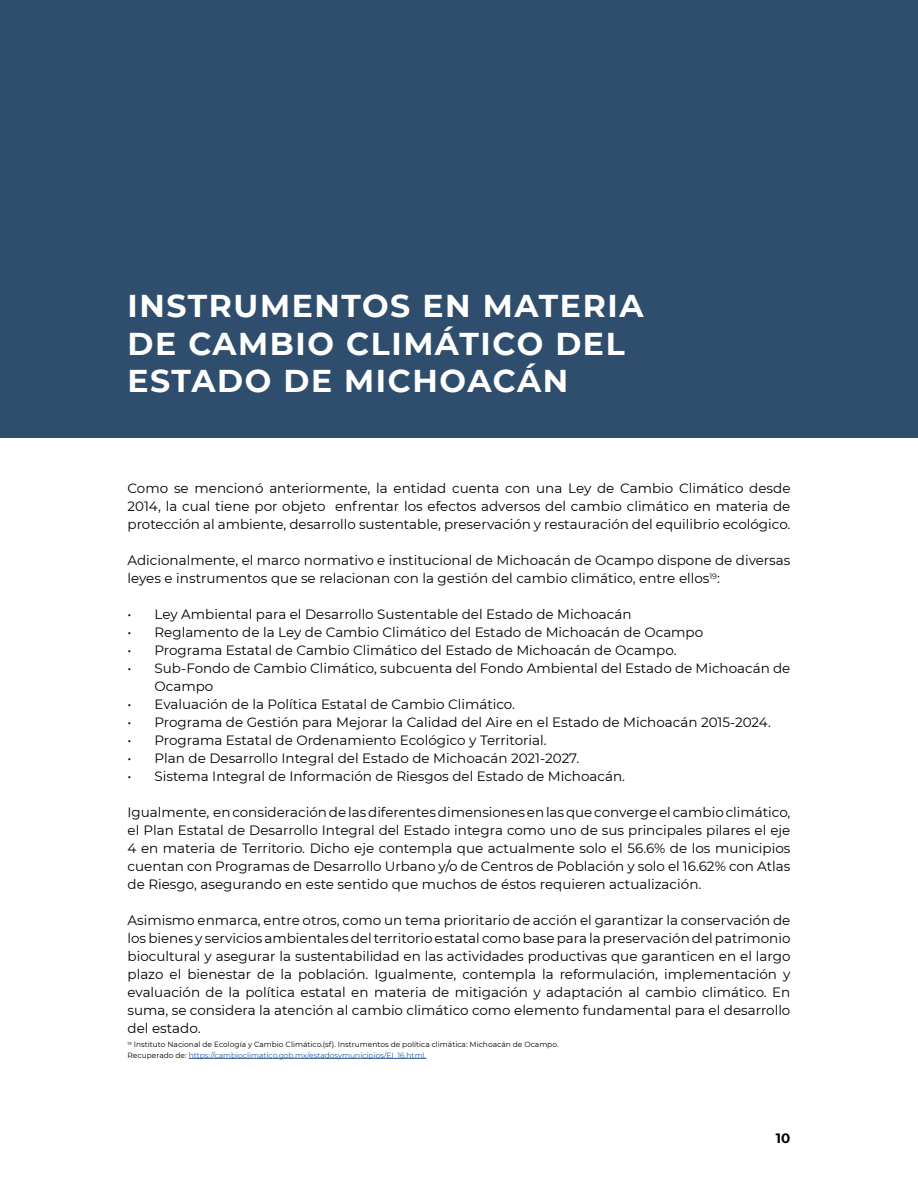
<style>
.page{position:relative;width:918px;height:1188px;background:#fff}
.page>*{position:absolute;margin:0;border:0;box-sizing:border-box;transform-origin:0 0}
.t1{font:700 31.5px/37.8px "Montserrat";letter-spacing:.05em;color:#fff}
.t2{font:13.5px/18px "Montserrat";color:#000;text-align:justify}
.t3{font:700 13.5px "Montserrat";color:#000}
.t4{font:7.5px/10.5px "Montserrat";color:#000}
.s1{color:#275b9b}
</style>
<div class="page">
<div style="left:0;top:0;width:918px;height:438px;background:#2f4e6d"></div>
<hr style="left:189px;top:1058px;width:237px;height:1px;background:#275b9b">
<h1 class="t1" style="left:128px;top:285px;width:517px">INSTRUMENTOS EN MATERIA<br>DE CAMBIO CLIMÁTICO DEL<br>ESTADO DE MICHOACÁN</h1>
<p class="t2" style="left:128px;top:479px;width:664px">Como se mencionó anteriormente, la entidad cuenta con una Ley de Cambio Climático desde 2014, la cual tiene por objeto enfrentar los efectos adversos del cambio climático en materia de protección al ambiente, desarrollo sustentable, preservación y restauración del equilibrio ecológico.</p>
<p class="t2" style="left:128px;top:551px;width:664px">Adicionalmente, el marco normativo e institucional de Michoacán de Ocampo dispone de diversas leyes e instrumentos que se relacionan con la gestión del cambio climático, entre ellos<sup>19</sup>:</p>
<p class="t2" style="left:128px;top:605px;width:505px">• Ley Ambiental para el Desarrollo Sustentable del Estado de Michoacán</p>
<p class="t2" style="left:128px;top:623px;width:577px">• Reglamento de la Ley de Cambio Climático del Estado de Michoacán de Ocampo</p>
<p class="t2" style="left:128px;top:641px;width:551px">• Programa Estatal de Cambio Climático del Estado de Michoacán de Ocampo.</p>
<p class="t2" style="left:155px;top:659px;width:637px;text-indent:-27px">• Sub-Fondo de Cambio Climático, subcuenta del Fondo Ambiental del Estado de Michoacán de<br>Ocampo</p>
<p class="t2" style="left:128px;top:695px;width:389px">• Evaluación de la Política Estatal de Cambio Climático.</p>
<p class="t2" style="left:128px;top:713px;width:645px">• Programa de Gestión para Mejorar la Calidad del Aire en el Estado de Michoacán 2015-2024.</p>
<p class="t2" style="left:128px;top:731px;width:420px">• Programa Estatal de Ordenamiento Ecológico y Territorial.</p>
<p class="t2" style="left:128px;top:749px;width:453px">• Plan de Desarrollo Integral del Estado de Michoacán 2021-2027.</p>
<p class="t2" style="left:128px;top:767px;width:499px">• Sistema Integral de Información de Riesgos del Estado de Michoacán.</p>
<p class="t2" style="left:128px;top:803px;width:664px">Igualmente, en consideración de las diferentes dimensiones en las que converge el cambio climático, el Plan Estatal de Desarrollo Integral del Estado integra como uno de sus principales pilares el eje 4 en materia de Territorio. Dicho eje contempla que actualmente solo el 56.6% de los municipios cuentan con Programas de Desarrollo Urbano y/o de Centros de Población y solo el 16.62% con Atlas de Riesgo, asegurando en este sentido que muchos de éstos requieren actualización.</p>
<p class="t2" style="left:128px;top:911px;width:664px">Asimismo enmarca, entre otros, como un tema prioritario de acción el garantizar la conservación de los bienes y servicios ambientales del territorio estatal como base para la preservación del patrimonio biocultural y asegurar la sustentabilidad en las actividades productivas que garanticen en el largo plazo el bienestar de la población. Igualmente, contempla la reformulación, implementación y evaluación de la política estatal en materia de mitigación y adaptación al cambio climático. En suma, se considera la atención al cambio climático como elemento fundamental para el desarrollo del estado.</p>
<p class="t4" style="left:128px;top:1039px;width:433px"><sup>19</sup> Instituto Nacional de Ecología y Cambio Climático.(sf). Instrumentos de política climática: Michoacán de Ocampo.<br>Recuperado de: <span class="s1">https://cambioclimatico.gob.mx/estadosymunicipios/EI_16.html.</span></p>
<p class="t3" style="left:776px;top:1129px;width:16px">10</p>
</div>
